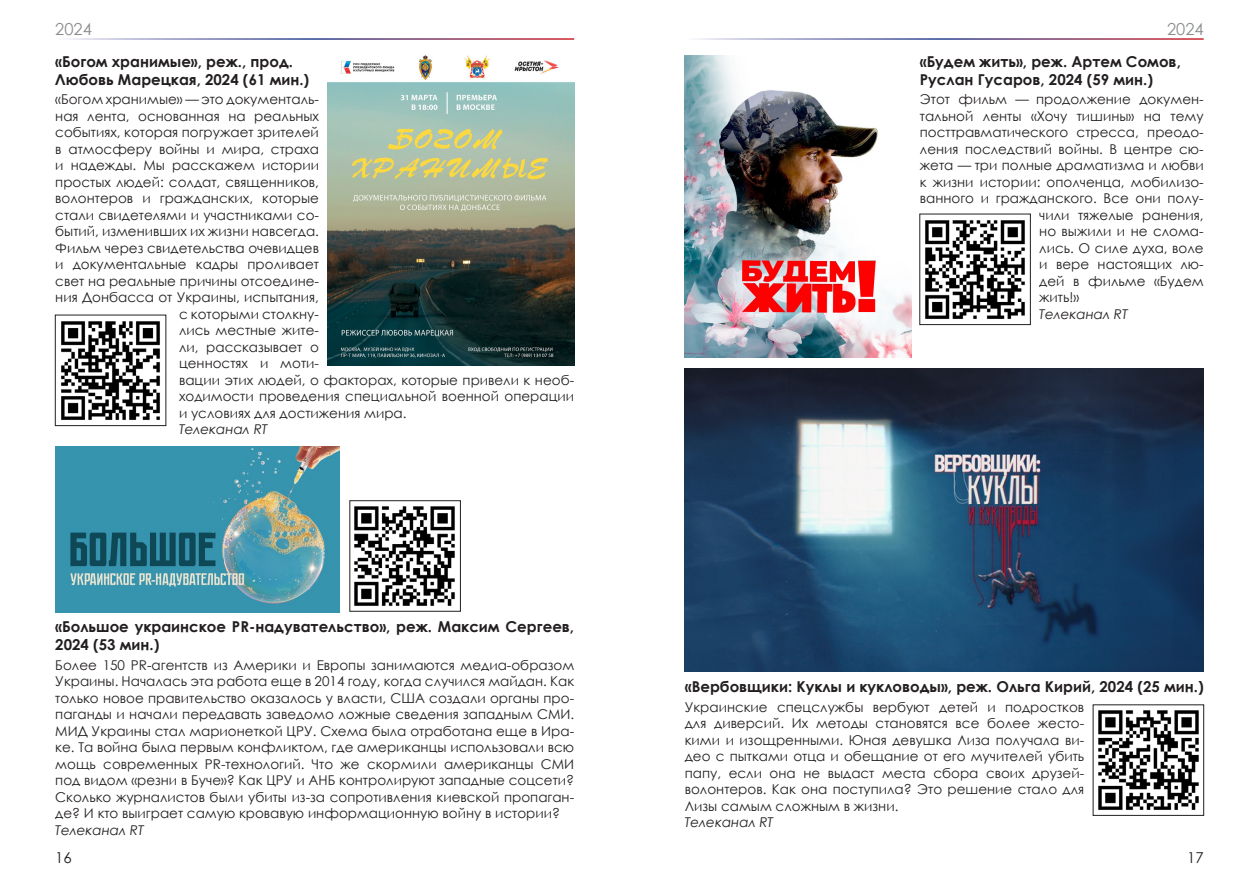
<style>
.page{position:relative;width:1259px;height:893px;background:#fff}
.page>*{position:absolute;margin:0;border:0;box-sizing:border-box;transform-origin:0 0}
.t1{font:16.5px "Century Gothic";color:#8a8c8f}
.Film{font:700 15px/18px "Century Gothic";color:#231f20}
.t2{font:15px "Century Gothic";color:#231f20}
.TEXT{font:13.5px/16.5px "Century Gothic";color:#231f20;text-align:justify}
.TEXT-2{font:italic 13.5px "Century Gothic";color:#231f20}
</style>
<div class="page">
<img style="left:354px;top:506px;width:101px;height:100px">
<div style="left:349px;top:500px;width:112px;height:112px;border:1px solid #231f20"></div>
<img style="left:327px;top:54px;width:247px;height:311px">
<img style="left:55px;top:446px;width:285px;height:166px">
<img style="left:61px;top:321px;width:99px;height:99px">
<div style="left:55px;top:315px;width:111px;height:111px;border:1px solid #231f20"></div>
<img style="left:685px;top:55px;width:226px;height:303px">
<img style="left:925px;top:220px;width:100px;height:99px">
<img style="left:685px;top:369px;width:518px;height:302px">
<img style="left:1098px;top:710px;width:101px;height:100px">
<div style="left:1092px;top:704px;width:112px;height:112px;border:1px solid #231f20"></div>
<p class="t1" style="left:55px;top:18px;width:38px">2024</p>
<p class="t1" style="left:1167px;top:18px;width:38px">2024</p>
<p class="Film" style="left:55px;top:51px;width:255px">«Богом хранимые», реж., прод.<br>Любовь Марецкая, 2024 (61 мин.)</p>
<p class="TEXT" style="left:55px;top:91px;width:265px">«Богом хранимые» — это документаль-</p>
<p class="TEXT" style="left:55px;top:107px;width:265px">ная лента, основанная на реальных</p>
<p class="TEXT" style="left:55px;top:124px;width:265px">событиях, которая погружает зрителей</p>
<p class="TEXT" style="left:55px;top:140px;width:265px">в атмосферу войны и мира, страха</p>
<p class="TEXT" style="left:55px;top:157px;width:265px">и надежды. Мы расскажем истории</p>
<p class="TEXT" style="left:55px;top:173px;width:265px">простых людей: солдат, священников,</p>
<p class="TEXT" style="left:55px;top:190px;width:265px">волонтеров и гражданских, которые</p>
<p class="TEXT" style="left:55px;top:206px;width:265px">стали свидетелями и участниками со-</p>
<p class="TEXT" style="left:55px;top:223px;width:265px">бытий, изменивших их жизни навсегда.</p>
<p class="TEXT" style="left:55px;top:239px;width:265px">Фильм через свидетельства очевидцев</p>
<p class="TEXT" style="left:55px;top:256px;width:265px">и документальные кадры проливает</p>
<p class="TEXT" style="left:55px;top:272px;width:265px">свет на реальные причины отсоедине-</p>
<p class="TEXT" style="left:55px;top:289px;width:265px">ния Донбасса от Украины, испытания,</p>
<p class="TEXT" style="left:179px;top:305px;width:141px">с которыми столкну-</p>
<p class="TEXT" style="left:179px;top:322px;width:141px">лись местные жите-</p>
<p class="TEXT" style="left:179px;top:338px;width:141px">ли, рассказывает о</p>
<p class="TEXT" style="left:179px;top:355px;width:141px">ценностях и моти-</p>
<p class="TEXT" style="left:179px;top:371px;width:397px">вации этих людей, о факторах, которые привели к необ-</p>
<p class="TEXT" style="left:179px;top:388px;width:397px">ходимости проведения специальной военной операции</p>
<p class="TEXT" style="left:179px;top:404px;width:229px">и условиях для достижения мира.</p>
<p class="TEXT-2" style="left:179px;top:420px;width:90px">Телеканал RT</p>
<p class="Film" style="left:920px;top:51px;width:262px">«Будем жить», реж. Артем Сомов,<br>Руслан Гусаров, 2024 (59 мин.)</p>
<p class="TEXT" style="left:920px;top:91px;width:285px">Этот фильм — продолжение докумен-</p>
<p class="TEXT" style="left:920px;top:107px;width:285px">тальной ленты «Хочу тишины» на тему</p>
<p class="TEXT" style="left:920px;top:124px;width:285px">посттравматического стресса, преодо-</p>
<p class="TEXT" style="left:920px;top:140px;width:285px">ления последствий войны. В центре сю-</p>
<p class="TEXT" style="left:920px;top:157px;width:285px">жета — три полные драматизма и любви</p>
<p class="TEXT" style="left:920px;top:173px;width:285px">к жизни истории: ополченца, мобилизо-</p>
<p class="TEXT" style="left:920px;top:190px;width:285px">ванного и гражданского. Все они полу-</p>
<p class="TEXT" style="left:1039px;top:206px;width:166px">чили тяжелые ранения,</p>
<p class="TEXT" style="left:1039px;top:223px;width:166px">но выжили и не слома-</p>
<p class="TEXT" style="left:1039px;top:239px;width:166px">лись. О силе духа, воле</p>
<p class="TEXT" style="left:1039px;top:256px;width:166px">и вере настоящих лю-</p>
<p class="TEXT" style="left:1039px;top:272px;width:166px">дей в фильме «Будем</p>
<p class="TEXT" style="left:1039px;top:289px;width:41px">жить!»</p>
<p class="TEXT-2" style="left:1039px;top:304px;width:90px">Телеканал RT</p>
<p class="Film" style="left:55px;top:617px;width:520px">«Большое украинское PR-надувательство», реж. Максим Сергеев,<br>2024 (53 мин.)</p>
<p class="TEXT" style="left:55px;top:656px;width:520px">Более 150 PR-агентств из Америки и Европы занимаются медиа-образом Украины. Началась эта работа еще в 2014 году, когда случился майдан. Как только новое правительство оказалось у власти, США создали органы про&shy;паганды и начали передавать заведомо ложные сведения западным СМИ.<br>МИД Украины стал марионеткой ЦРУ. Схема была отработана еще в Ира&shy;ке. Та война была первым конфликтом, где американцы использовали всю мощь современных PR-технологий. Что же скормили американцы СМИ под видом «резни в Буче»? Как ЦРУ и АНБ контролируют западные соцсети?<br>Сколько журналистов были убиты из-за сопротивления киевской пропаган&shy;де? И кто выиграет самую кровавую информационную войну в истории?</p>
<p class="TEXT-2" style="left:55px;top:820px;width:90px">Телеканал RT</p>
<p class="Film" style="left:685px;top:677px;width:520px">«Вербовщики: Куклы и кукловоды», реж. Ольга Кирий, 2024 (25 мин.)</p>
<p class="TEXT" style="left:685px;top:698px;width:401px">Украинские спецслужбы вербуют детей и подростков для диверсий. Их методы становятся все более жесто&shy;кими и изощренными. Юная девушка Лиза получала ви&shy;део с пытками отца и обещание от его мучителей убить папу, если она не выдаст места сбора своих друзей&shy;волонтеров. Как она поступила? Это решение стало для Лизы самым сложным в жизни.</p>
<p class="TEXT-2" style="left:685px;top:813px;width:90px">Телеканал RT</p>
<p class="t2" style="left:55px;top:847px;width:18px">16</p>
<p class="t2" style="left:1187px;top:847px;width:18px">17</p>
</div>
